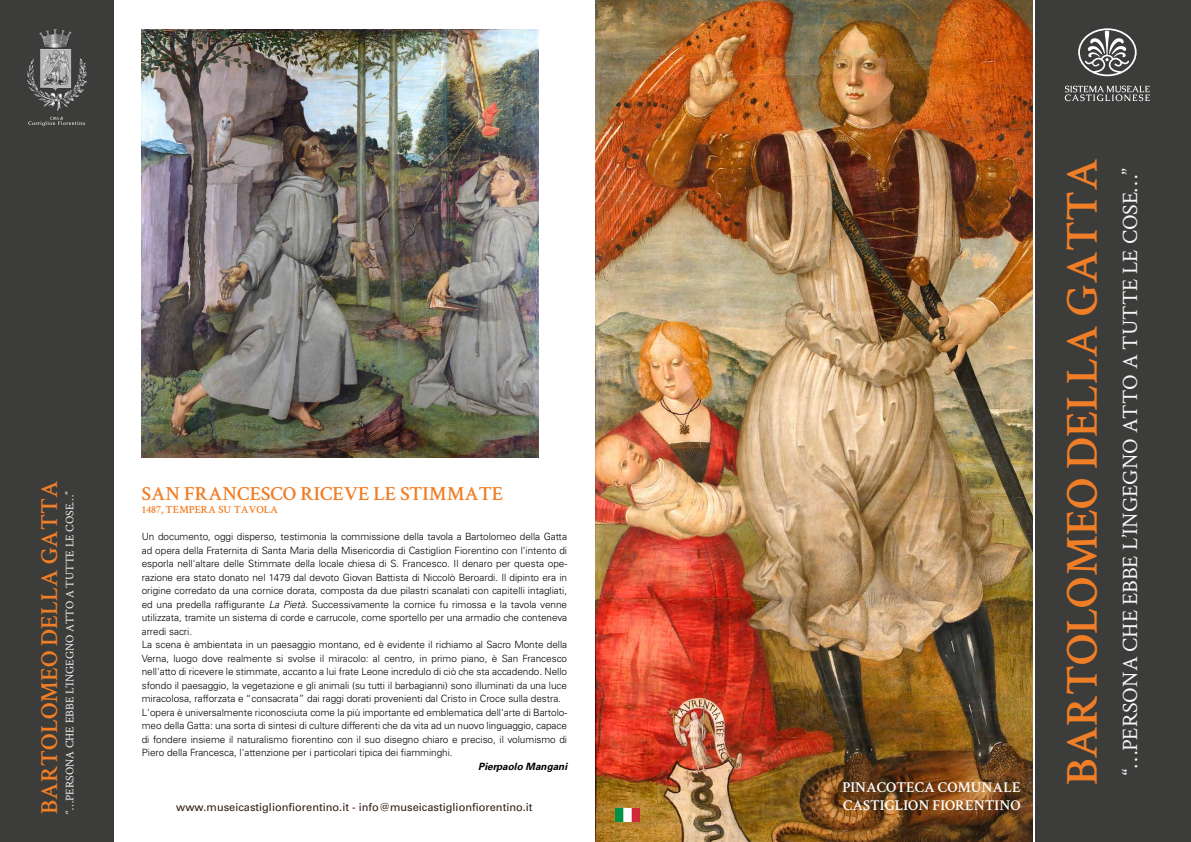
<style>
.page{position:relative;width:1191px;height:842px;background:#fff}
.page>*{position:absolute;margin:0;border:0;box-sizing:border-box;transform-origin:0 0}
.t1{font:600 46px "Crimson Text";color:#f07e26}
.t2{font:600 24.4px "Crimson Text";color:#f07e26}
.t3{font:22px "Crimson Text";color:#f6f6f6}
.t4{font:600 20px "Crimson Text";color:#f07e26}
.t5{font:600 15px "Crimson Text";color:#fff}
.t6{font:11.7px "Crimson Text";color:#f6f6f6}
.t7{font:11px "Univers LT Std";color:#351b14}
.t8{font:600 11px "Crimson Text";color:#f07e26}
.t9{font:300 10px/13.5px "Univers LT Std";letter-spacing:-.005em;color:#000}
.t10{font:italic 700 10px "Univers LT Std";color:#000}
.s1{font-style:italic}
</style>
<div class="page">
<img style="left:595px;top:0;width:437px;height:842px">
<div style="left:0;top:0;width:113px;height:842px;background:#3c3c3b"></div>
<img style="left:615px;top:808px;width:25px;height:14px">
<img style="left:142px;top:29px;width:397px;height:429px">
<img style="left:27px;top:29px;width:59px;height:82px">
<svg style="left:28px;top:117px;width:57px;height:9px"></svg>
<div style="left:1035px;top:0;width:156px;height:842px;background:#3c3c3b"></div>
<svg style="left:1078px;top:28px;width:58px;height:48px"></svg>
<svg style="left:1064px;top:86px;width:85px;height:15px"></svg>
<h2 class="t2" style="left:32px;top:814px;width:334px;rotate:-90deg">BARTOLOMEO DELLA GATTA</h2>
<p class="t6" style="left:62px;top:814px;width:324px;rotate:-90deg">“…PERSONA CHE EBBE L’INGEGNO ATTO A TUTTE LE COSE…”</p>
<h3 class="t4" style="left:142px;top:479px;width:363px">SAN FRANCESCO RICEVE LE STIMMATE</h3>
<p class="t8" style="left:142px;top:502px;width:138px">1487, TEMPERA SU TAVOLA</p>
<p class="t9" style="left:142px;top:530px;width:427px">Un documento, oggi disperso, testimonia la commissione della tavola a Bartolomeo della Gatta ad opera della Fraternita di Santa Maria della Misericordia di Castiglion Fiorentino con l'intento di esporla nell'altare delle Stimmate della locale chiesa di S. Francesco. Il denaro per questa ope&shy;razione era stato donato nel 1479 dal devoto Giovan Battista di Niccolò Beroardi. Il dipinto era in origine corredato da una cornice dorata, composta da due pilastri scanalati con capitelli intagliati, ed una predella raffigurante <span class="s1">La Pietà</span>. Successivamente la cornice fu rimossa e la tavola venne utilizzata, tramite un sistema di corde e carrucole, come sportello per una armadio che conteneva arredi sacri.<br>La scena è ambientata in un paesaggio montano, ed è evidente il richiamo al Sacro Monte della Verna, luogo dove realmente si svolse il miracolo: al centro, in primo piano, è San Francesco nell'atto di ricevere le stimmate, accanto a lui frate Leone incredulo di ciò che sta accadendo. Nello sfondo il paesaggio, la vegetazione e gli animali (su tutti il barbagianni) sono illuminati da una luce miracolosa, rafforzata e “consacrata” dai raggi dorati provenienti dal Cristo in Croce sulla destra.<br>L'opera è universalmente riconosciuta come la più importante ed emblematica dell'arte di Bartolo&shy;meo della Gatta: una sorta di sintesi di culture differenti che da vita ad un nuovo linguaggio, capace di fondere insieme il naturalismo fiorentino con il suo disegno chiaro e preciso, il volumismo di Piero della Francesca, l'attenzione per i particolari tipica dei fiamminghi.</p>
<p class="t10" style="left:478px;top:760px;width:90px">Pierpaolo Mangani</p>
<h3 class="t5" style="left:842px;top:776px;width:180px">PINACOTECA COMUNALE</h3>
<p class="t7" style="left:176px;top:801px;width:358px">www.museicastiglionfiorentino.it - info@museicastiglionfiorentino.it</p>
<h3 class="t5" style="left:843px;top:794px;width:179px">CASTIGLION FIORENTINO</h3>
<h1 class="t1" style="left:1049px;top:785px;width:628px;rotate:-90deg">BARTOLOMEO DELLA GATTA</h1>
<h3 class="t3" style="left:1115px;top:775px;width:609px;rotate:-90deg">“…PERSONA CHE EBBE L’INGEGNO ATTO A TUTTE LE COSE…”</h3>
</div>
